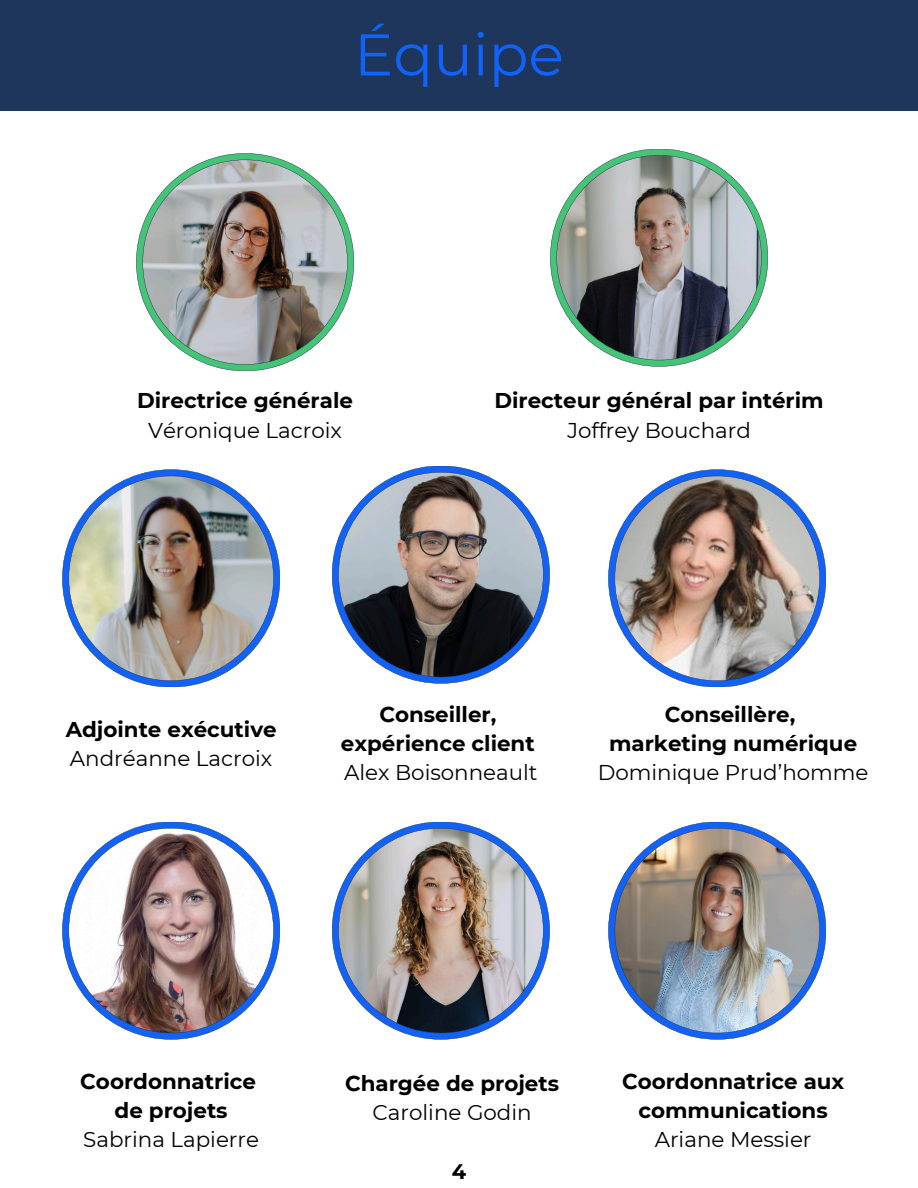
<style>
.page{position:relative;width:918px;height:1188px;background:#fff}
.page>*{position:absolute;margin:0;border:0;box-sizing:border-box;transform-origin:0 0}
.t1{font:58.8px "Montserrat";color:#1262f7}
.t2{font:700 21.45px/29.2px "Montserrat";color:#000;text-align:center}
.t3{font:21.45px "Montserrat";color:#000}
.t4{font:700 21px "Montserrat";color:#000}
</style>
<div class="page">
<div style="left:0;top:0;width:918px;height:111px;background:#1e365c"></div>
<img style="left:136px;top:153px;width:218px;height:218px">
<img style="left:62px;top:469px;width:218px;height:218px">
<svg style="left:332px;top:466px;width:218px;height:218px"></svg>
<img style="left:608px;top:469px;width:218px;height:218px">
<img style="left:332px;top:822px;width:218px;height:218px">
<svg style="left:62px;top:822px;width:218px;height:218px"></svg>
<svg style="left:550px;top:149px;width:218px;height:218px"></svg>
<img style="left:608px;top:822px;width:218px;height:218px">
<p class="t1" style="left:354px;top:19px;width:211px">Équipe</p>
<p class="t2" style="left:137px;top:386px;width:217px">Directrice générale</p>
<p class="t3" style="left:148px;top:417px;width:195px">Véronique Lacroix</p>
<p class="t2" style="left:494px;top:386px;width:331px">Directeur général par intérim</p>
<p class="t3" style="left:567px;top:417px;width:185px">Joffrey Bouchard</p>
<p class="t2" style="left:66px;top:715px;width:212px">Adjointe exécutive</p>
<p class="t3" style="left:70px;top:746px;width:204px">Andréanne Lacroix</p>
<p class="t2" style="left:379px;top:699px;width:118px">Conseiller,</p>
<p class="t2" style="left:341px;top:729px;width:195px">expérience client</p>
<p class="t3" style="left:344px;top:759px;width:195px">Alex Boisonneault</p>
<p class="t2" style="left:665px;top:699px;width:132px">Conseillère,</p>
<p class="t2" style="left:609px;top:729px;width:250px">marketing numérique</p>
<p class="t3" style="left:598px;top:759px;width:272px">Dominique Prud’homme</p>
<p class="t2" style="left:80px;top:1066px;width:177px">Coordonnatrice</p>
<p class="t2" style="left:115px;top:1096px;width:115px">de projets</p>
<p class="t3" style="left:83px;top:1127px;width:177px">Sabrina Lapierre</p>
<p class="t2" style="left:345px;top:1069px;width:215px">Chargée de projets</p>
<p class="t3" style="left:373px;top:1100px;width:161px">Caroline Godin</p>
<p class="t4" style="left:452px;top:1159px;width:16px">4</p>
<p class="t2" style="left:622px;top:1066px;width:224px">Coordonnatrice aux communications</p>
<p class="t3" style="left:655px;top:1127px;width:158px">Ariane Messier</p>
</div>
